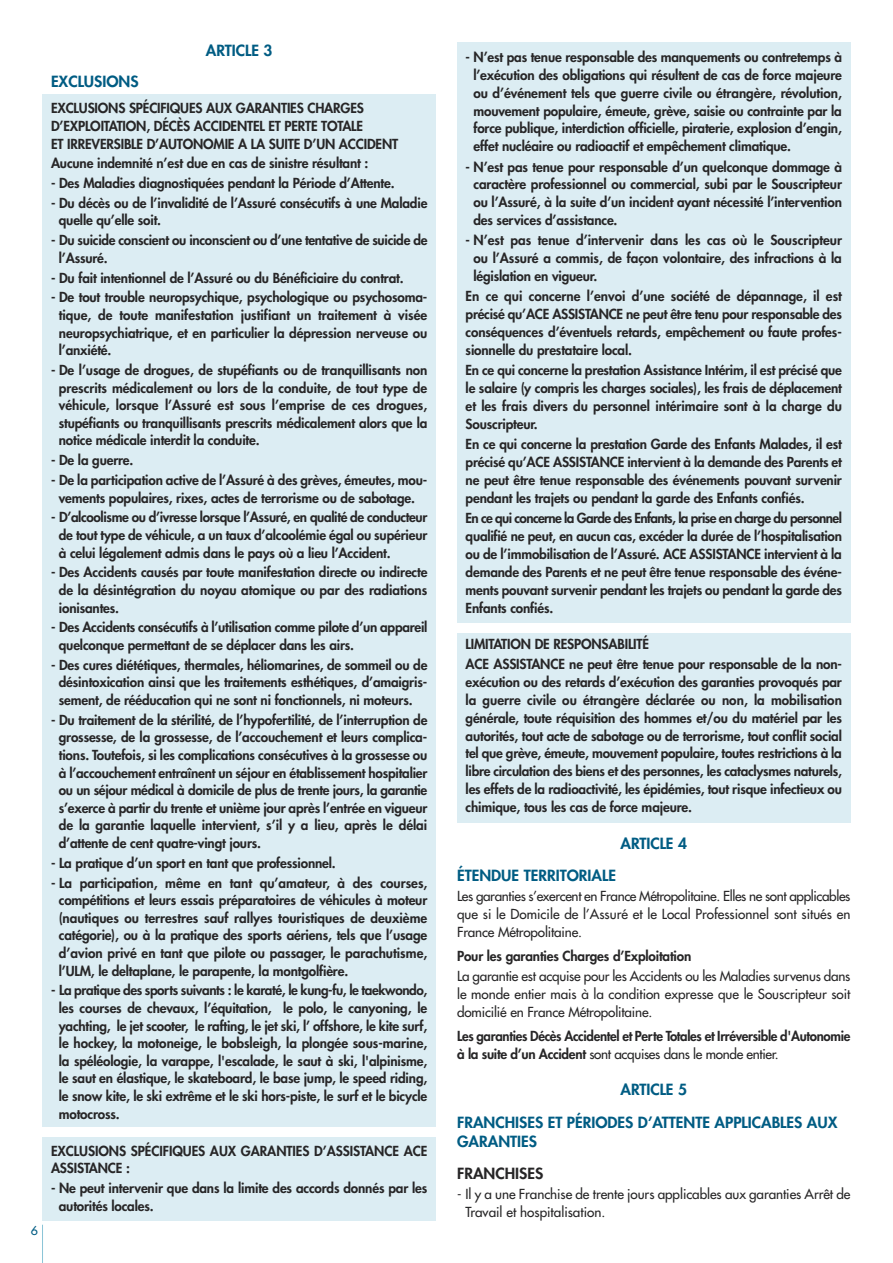
<style>
.page{position:relative;width:893px;height:1263px;background:#fff}
.page>*{position:absolute;margin:0;border:0;box-sizing:border-box;transform-origin:0 0}
.t1{font:800 15px/32.1px "Futura";color:#005c83;scale:1.04 1}
.t2{font:800 15px "Futura";color:#272627;scale:1.04 1}
.t3{font:800 13.5px/17.5px "Futura";letter-spacing:-.01em;color:#272627;text-align:justify}
.t4{font:13.5px/18px "Futura";letter-spacing:-.005em;color:#272627;text-align:justify}
.t5{font:12px "Futura";color:#005c83;scale:1.04 1}
.s1{font-weight:400}
</style>
<div class="page">
<div style="left:457px;top:633px;width:393px;height:189px;background:#dcedf3"></div>
<div style="left:457px;top:43px;width:393px;height:580px;background:#dcedf3"></div>
<div style="left:43px;top:1137px;width:393px;height:83px;background:#dcedf3"></div>
<div style="left:43px;top:95px;width:393px;height:1032px;background:#dcedf3"></div>
<hr style="left:42px;top:1225px;width:1px;height:38px;background:#8ac4d7">
<p class="t5" style="left:31px;top:1225px;width:8px">6</p>
<p class="t1" style="left:206px;top:35px;width:66px">ARTICLE 3</p>
<p class="t1" style="left:51px;top:67px;width:86px">EXCLUSIONS</p>
<p class="t3" style="left:51px;top:101px;width:349px;text-align:left">EXCLUSIONS SPÉCIFIQUES AUX GARANTIES CHARGES<br>D’EXPLOITATION, DÉCÈS ACCIDENTEL ET PERTE TOTALE<br>ET IRREVERSIBLE D’AUTONOMIE A LA SUITE D’UN ACCIDENT</p>
<p class="t3" style="left:51px;top:156px;width:319px">Aucune indemnité n’est due en cas de sinistre résultant :</p>
<p class="t3" style="left:51px;top:175px;width:345px">- Des Maladies diagnostiquées pendant la Période d’Attente.</p>
<p class="t3" style="left:59px;top:195px;width:370px;text-indent:-8px">- Du décès ou de l’invalidité de l’Assuré consécutifs à une Maladie quelle qu’elle soit.</p>
<p class="t3" style="left:59px;top:232px;width:370px;text-indent:-8px">- Du suicide conscient ou inconscient ou d’une tentative de suicide de l’Assuré.</p>
<p class="t3" style="left:51px;top:270px;width:354px">- Du fait intentionnel de l’Assuré ou du Bénéficiaire du contrat.</p>
<p class="t3" style="left:59px;top:290px;width:370px;text-indent:-8px">- De tout trouble neuropsychique, psychologique ou psychosoma&shy;tique, de toute manifestation justifiant un traitement à visée neuropsychiatrique, et en particulier la dépression nerveuse ou l’anxiété.</p>
<p class="t3" style="left:59px;top:362px;width:370px;text-indent:-8px">- De l’usage de drogues, de stupéfiants ou de tranquillisants non prescrits médicalement ou lors de la conduite, de tout type de véhicule, lorsque l’Assuré est sous l’emprise de ces drogues, stupéfiants ou tranquillisants prescrits médicalement alors que la notice médicale interdit la conduite.</p>
<p class="t3" style="left:51px;top:452px;width:84px">- De la guerre.</p>
<p class="t3" style="left:51px;top:472px;width:378px;text-align:center">- De la participation active de l’Assuré à des grèves, émeutes, mou&shy;vements populaires, rixes, actes de terrorisme ou de sabotage.</p>
<p class="t3" style="left:59px;top:510px;width:370px;text-indent:-8px">- D’alcoolisme ou d’ivresse lorsque l’Assuré, en qualité de conducteur de tout type de véhicule, a un taux d’alcoolémie égal ou supérieur à celui légalement admis dans le pays où a lieu l’Accident.</p>
<p class="t3" style="left:59px;top:565px;width:370px;text-indent:-8px">- Des Accidents causés par toute manifestation directe ou indirecte de la désintégration du noyau atomique ou par des radiations ionisantes.</p>
<p class="t3" style="left:59px;top:619px;width:370px;text-indent:-8px">- Des Accidents consécutifs à l’utilisation comme pilote d’un appareil quelconque permettant de se déplacer dans les airs.</p>
<p class="t3" style="left:51px;top:657px;width:378px;text-align:center">- Des cures diététiques, thermales, héliomarines, de sommeil ou de désintoxication ainsi que les traitements esthétiques, d’amaigris&shy;sement, de rééducation qui ne sont ni fonctionnels, ni moteurs.</p>
<p class="t3" style="left:59px;top:712px;width:370px;text-indent:-8px">- Du traitement de la stérilité, de l’hypofertilité, de l’interruption de grossesse, de la grossesse, de l’accouchement et leurs complica&shy;tions. Toutefois, si les complications consécutives à la grossesse ou à l’accouchement entraînent un séjour en établissement hospitalier ou un séjour médical à domicile de plus de trente jours, la garantie s’exerce à partir du trente et unième jour après l’entrée en vigueur de la garantie laquelle intervient, s’il y a lieu, après le délai d’attente de cent quatre-vingt jours.</p>
<p class="t3" style="left:51px;top:855px;width:286px">- La pratique d’un sport en tant que professionnel.</p>
<p class="t3" style="left:59px;top:875px;width:370px;text-indent:-8px">- La participation, même en tant qu’amateur, à des courses, compétitions et leurs essais préparatoires de véhicules à moteur (nautiques ou terrestres sauf rallyes touristiques de deuxième catégorie), ou à la pratique des sports aériens, tels que l’usage d’avion privé en tant que pilote ou passager, le parachutisme, l’ULM, le deltaplane, le parapente, la montgolfière.</p>
<p class="t3" style="left:59px;top:983px;width:370px;text-indent:-8px">- La pratique des sports suivants : le karaté, le kung-fu, le taekwondo, les courses de chevaux, l’équitation, le polo, le canyoning, le yachting, le jet scooter, le rafting, le jet ski, l’ offshore, le kite surf, le hockey, la motoneige, le bobsleigh, la plongée sous-marine, la spéléologie, la varappe, l'escalade, le saut à ski, l'alpinisme, le saut en élastique, le skateboard, le base jump, le speed riding, le snow kite, le ski extrême et le ski hors-piste, le surf et le bicycle motocross.</p>
<p class="t3" style="left:51px;top:1143px;width:378px">EXCLUSIONS SPÉCIFIQUES AUX GARANTIES D’ASSISTANCE ACE<br>ASSISTANCE :</p>
<p class="t3" style="left:59px;top:1180px;width:370px;text-indent:-8px">- Ne peut intervenir que dans la limite des accords donnés par les autorités locales.</p>
<p class="t3" style="left:473px;top:49px;width:370px;line-height:18px;text-indent:-8px">- N’est pas tenue responsable des manquements ou contretemps à l’exécution des obligations qui résultent de cas de force majeure ou d’événement tels que guerre civile ou étrangère, révolution, mouvement populaire, émeute, grève, saisie ou contrainte par la force publique, interdiction officielle, piraterie, explosion d’engin, effet nucléaire ou radioactif et empêchement climatique.</p>
<p class="t3" style="left:473px;top:159px;width:370px;line-height:18px;text-indent:-8px">- N’est pas tenue pour responsable d’un quelconque dommage à caractère professionnel ou commercial, subi par le Souscripteur ou l’Assuré, à la suite d’un incident ayant nécessité l’intervention des services d’assistance.</p>
<p class="t3" style="left:473px;top:232px;width:370px;line-height:18px;text-indent:-8px">- N’est pas tenue d’intervenir dans les cas où le Souscripteur ou l’Assuré a commis, de façon volontaire, des infractions à la législation en vigueur.</p>
<p class="t3" style="left:466px;top:288px;width:378px;line-height:18px">En ce qui concerne l’envoi d’une société de dépannage, il est précisé qu’ACE ASSISTANCE ne peut être tenu pour responsable des conséquences d’éventuels retards, empêchement ou faute profes&shy;sionnelle du prestataire local.</p>
<p class="t3" style="left:466px;top:362px;width:378px;line-height:18px">En ce qui concerne la prestation Assistance Intérim, il est précisé que le salaire (y compris les charges sociales), les frais de déplacement et les frais divers du personnel intérimaire sont à la charge du Souscripteur.</p>
<p class="t3" style="left:466px;top:436px;width:378px;line-height:18px">En ce qui concerne la prestation Garde des Enfants Malades, il est précisé qu’ACE ASSISTANCE intervient à la demande des Parents et ne peut être tenue responsable des événements pouvant survenir pendant les trajets ou pendant la garde des Enfants confiés.</p>
<p class="t3" style="left:466px;top:510px;width:378px;line-height:18px">En ce qui concerne la Garde des Enfants, la prise en charge du personnel qualifié ne peut, en aucun cas, excéder la durée de l’hospitalisation ou de l’immobilisation de l’Assuré. ACE ASSISTANCE intervient à la demande des Parents et ne peut être tenue responsable des événe&shy;ments pouvant survenir pendant les trajets ou pendant la garde des Enfants confiés.</p>
<p class="t3" style="left:466px;top:635px;width:378px;line-height:20.1px">LIMITATION DE RESPONSABILITÉ<br>ACE ASSISTANCE ne peut être tenue pour responsable de la non-</p>
<p class="t3" style="left:466px;top:674px;width:378px;line-height:18px">exécution ou des retards d’exécution des garanties provoqués par la guerre civile ou étrangère déclarée ou non, la mobilisation générale, toute réquisition des hommes et/ou du matériel par les autorités, tout acte de sabotage ou de terrorisme, tout conflit social tel que grève, émeute, mouvement populaire, toutes restrictions à la libre circulation des biens et des personnes, les cataclysmes naturels, les effets de la radioactivité, les épidémies, tout risque infectieux ou chimique, tous les cas de force majeure.</p>
<p class="t1" style="left:620px;top:828px;width:66px">ARTICLE 4</p>
<p class="t1" style="left:457px;top:860px;width:154px">ÉTENDUE TERRITORIALE</p>
<p class="t4" style="left:457px;top:888px;width:395px">Les garanties s’exercent en France Métropolitaine. Elles ne sont applicables que si le Domicile de l’Assuré et le Local Professionnel sont situés en France Métropolitaine.</p>
<p class="t3" style="left:457px;top:948px;width:236px">Pour les garanties Charges d’Exploitation</p>
<p class="t4" style="left:457px;top:968px;width:395px">La garantie est acquise pour les Accidents ou les Maladies survenus dans le monde entier mais à la condition expresse que le Souscripteur soit domicilié en France Métropolitaine.</p>
<p class="t3" style="left:457px;top:1028px;width:395px;line-height:18px">Les garanties Décès Accidentel et Perte Totales et Irréversible d'Autonomie à la suite d’un Accident <span class="s1">sont acquises dans le monde entier.</span></p>
<p class="t1" style="left:457px;top:1075px;width:367px;text-indent:163px">ARTICLE 5<br>FRANCHISES ET PÉRIODES D’ATTENTE APPLICABLES AUX</p>
<p class="t1" style="left:457px;top:1126px;width:78px">GARANTIES</p>
<p class="t2" style="left:457px;top:1166px;width:84px">FRANCHISES</p>
<p class="t4" style="left:465px;top:1186px;width:387px;text-indent:-8px">- Il y a une Franchise de trente jours applicables aux garanties Arrêt de<br>Travail et hospitalisation.</p>
</div>
